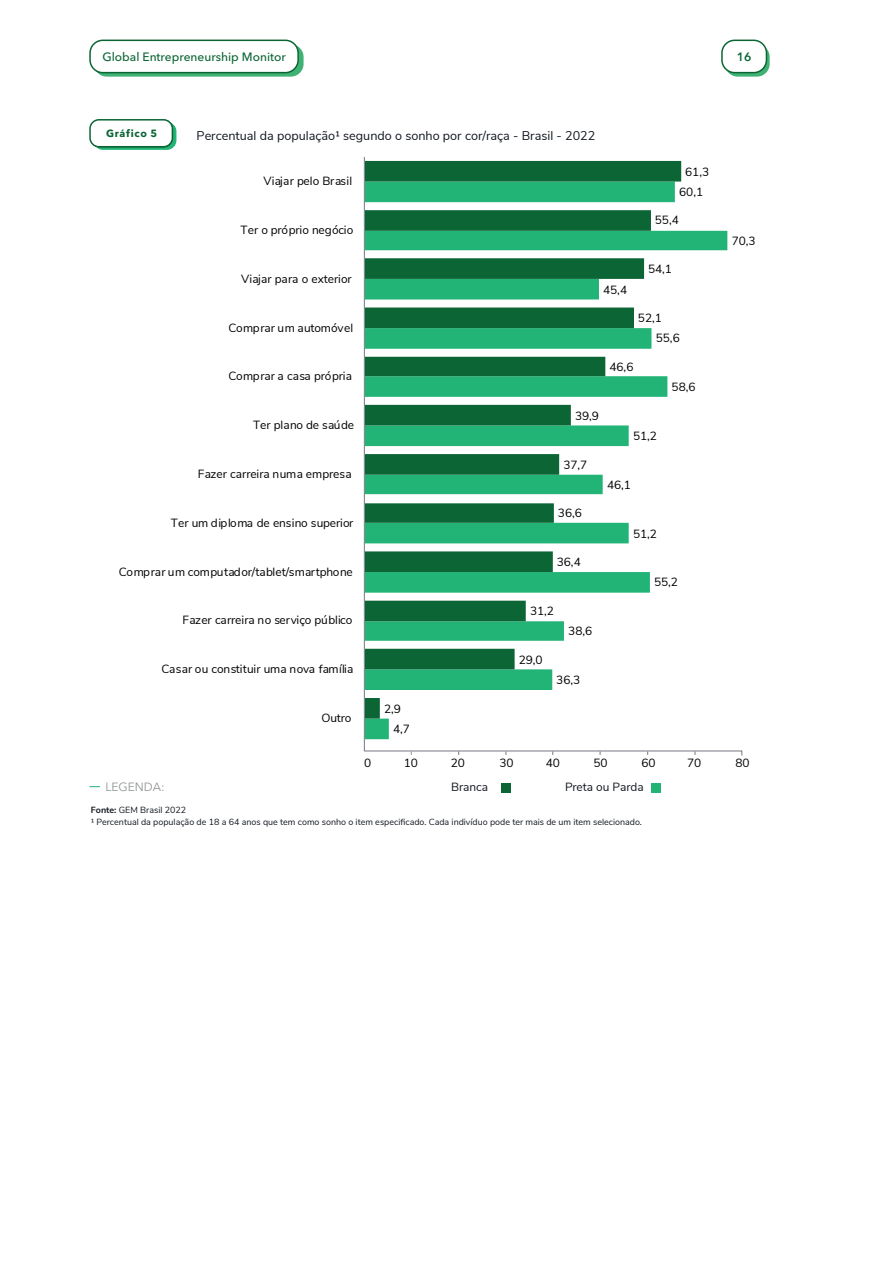
<style>
.page{position:relative;width:893px;height:1263px;background:#fff}
.page>*{position:absolute;margin:0;border:0;box-sizing:border-box;transform-origin:0 0}
.t1{font:12.6px "Nunito Sans";color:#12171f}
.t2{font:500 12px "Avenir Next LT Pro";color:#0c6535}
.t3{font:600 12px "Avenir Next LT Pro";color:#0c6535}
.t4{font:11.85px "Nunito Sans";color:#000001}
.t5{font:11.85px "Nunito Sans";letter-spacing:.02em;color:#000001}
.t6{font:11.85px "Nunito Sans";color:#12171f}
.t7{font:11.85px "Avenir Next LT Pro";color:#919495}
.t8{font:700 10.35px "Avenir Next LT Pro";letter-spacing:.07em;color:#0b6535}
.t9{font:8.85px/11.9px "Nunito Sans";color:#12171f}
.s1{font-weight:700}
</style>
<div class="page">
<svg style="left:725px;top:44px;width:45px;height:33px"></svg>
<svg style="left:94px;top:44px;width:210px;height:33px"></svg>
<div style="left:722px;top:40px;width:44px;height:33px;background:#fff;border-radius:13px"></div>
<div style="left:721px;top:40px;width:46px;height:33px;border:2px solid #0c6535;border-radius:13px"></div>
<div style="left:90px;top:40px;width:208px;height:33px;background:#fff;border-radius:13px"></div>
<div style="left:89px;top:40px;width:210px;height:33px;border:2px solid #0c6535;border-radius:13px"></div>
<div style="left:94px;top:122px;width:82px;height:28px;background:linear-gradient(to right,#2ab77b,#1eb374);border-radius:10px"></div>
<svg style="left:89px;top:119px;width:84px;height:28px"></svg>
<div style="left:501px;top:783px;width:10px;height:10px;background:#0b6535"></div>
<div style="left:651px;top:783px;width:10px;height:10px;background:#22b476"></div>
<svg style="left:363px;top:157px;width:380px;height:599px"></svg>
<p class="t2" style="left:102px;top:47px;width:185px">Global Entrepreneurship Monitor</p>
<p class="t3" style="left:737px;top:47px;width:16px">16</p>
<p class="t8" style="left:106px;top:125px;width:53px">Gráfico 5</p>
<p class="t1" style="left:197px;top:126px;width:400px">Percentual da população¹ segundo o sonho por cor/raça - Brasil - 2022</p>
<p class="t4" style="left:263px;top:172px;width:90px">Viajar pelo Brasil</p>
<p class="t4" style="left:240px;top:221px;width:115px">Ter o próprio negócio</p>
<p class="t4" style="left:685px;top:163px;width:25px">61,3</p>
<p class="t4" style="left:679px;top:183px;width:25px">60,1</p>
<p class="t4" style="left:655px;top:212px;width:25px">55,4</p>
<p class="t4" style="left:241px;top:270px;width:112px">Viajar para o exterior</p>
<p class="t4" style="left:228px;top:319px;width:126px">Comprar um automóvel</p>
<p class="t4" style="left:228px;top:368px;width:125px">Comprar a casa própria</p>
<p class="t4" style="left:603px;top:281px;width:25px">45,4</p>
<p class="t4" style="left:648px;top:260px;width:25px">54,1</p>
<p class="t4" style="left:638px;top:309px;width:25px">52,1</p>
<p class="t4" style="left:656px;top:330px;width:25px">55,6</p>
<p class="t4" style="left:609px;top:358px;width:25px">46,6</p>
<p class="t4" style="left:672px;top:378px;width:25px">58,6</p>
<p class="t4" style="left:253px;top:416px;width:103px">Ter plano de saúde</p>
<p class="t4" style="left:198px;top:465px;width:156px">Fazer carreira numa empresa</p>
<p class="t4" style="left:171px;top:514px;width:184px">Ter um diploma de ensino superior</p>
<p class="t4" style="left:575px;top:407px;width:25px">39,9</p>
<p class="t4" style="left:563px;top:456px;width:25px">37,7</p>
<p class="t4" style="left:558px;top:504px;width:25px">36,6</p>
<p class="t4" style="left:633px;top:427px;width:25px">51,2</p>
<p class="t4" style="left:607px;top:476px;width:25px">46,1</p>
<p class="t4" style="left:633px;top:525px;width:25px">51,2</p>
<p class="t4" style="left:119px;top:563px;width:235px">Comprar um computador/tablet/smartphone</p>
<p class="t4" style="left:183px;top:612px;width:171px">Fazer carreira no serviço público</p>
<p class="t5" style="left:162px;top:660px;width:193px">Casar ou constituir uma nova família</p>
<p class="t4" style="left:321px;top:709px;width:32px">Outro</p>
<p class="t4" style="left:384px;top:700px;width:18px">2,9</p>
<p class="t4" style="left:393px;top:720px;width:18px">4,7</p>
<p class="t4" style="left:557px;top:553px;width:25px">36,4</p>
<p class="t4" style="left:530px;top:602px;width:25px">31,2</p>
<p class="t4" style="left:519px;top:651px;width:25px">29,0</p>
<p class="t4" style="left:568px;top:622px;width:25px">38,6</p>
<p class="t4" style="left:556px;top:671px;width:25px">36,3</p>
<p class="t4" style="left:654px;top:574px;width:25px">55,2</p>
<p class="t4" style="left:732px;top:232px;width:25px">70,3</p>
<p class="t4" style="left:364px;top:754px;width:9px">0</p>
<p class="t4" style="left:404px;top:754px;width:16px">10</p>
<p class="t4" style="left:451px;top:754px;width:16px">20</p>
<p class="t4" style="left:499px;top:754px;width:16px">30</p>
<p class="t4" style="left:546px;top:754px;width:16px">40</p>
<p class="t4" style="left:593px;top:754px;width:16px">50</p>
<p class="t4" style="left:641px;top:754px;width:16px">60</p>
<p class="t4" style="left:687px;top:754px;width:16px">70</p>
<p class="t4" style="left:735px;top:754px;width:16px">80</p>
<p class="t7" style="left:105px;top:777px;width:61px">LEGENDA:</p>
<p class="t9" style="left:91px;top:804px;width:552px"><span class="s1">Fonte:</span> GEM Brasil 2022<br>¹ Percentual da população de 18 a 64 anos que tem como sonho o item especificado. Cada indivíduo pode ter mais de um item selecionado.</p>
<p class="t6" style="left:451px;top:778px;width:39px">Branca</p>
<p class="t6" style="left:565px;top:778px;width:80px">Preta ou Parda</p>
</div>
